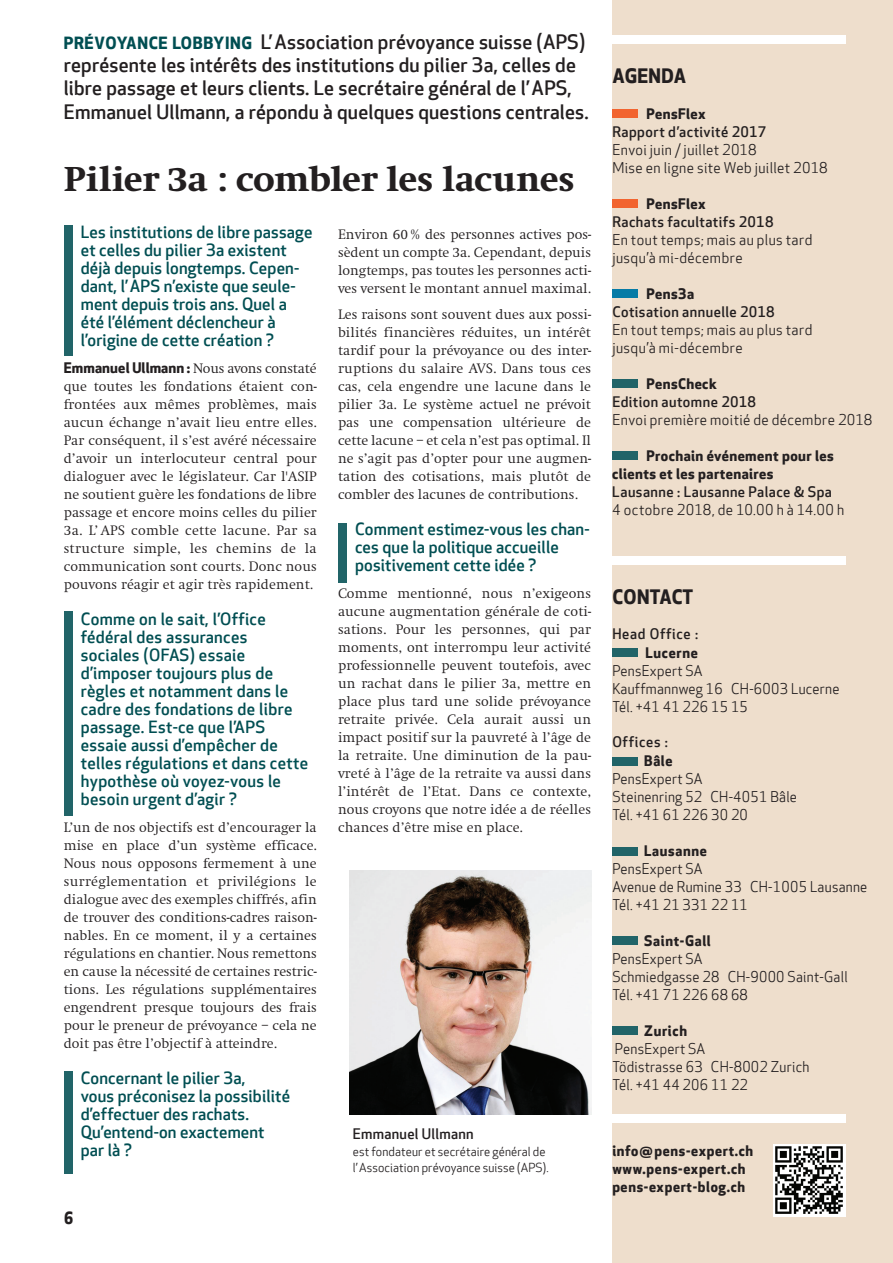
<style>
.page{position:relative;width:893px;height:1263px;background:#fff}
.page>*{position:absolute;margin:0;border:0;box-sizing:border-box;transform-origin:0 0}
.t1{font:800 36px "Swift";letter-spacing:-.01em;color:#231f20}
.t2{font:500 19.5px/23.4px "Apex New";letter-spacing:.01em;color:#231f20}
.t3{font:700 19.5px "Apex New";letter-spacing:.02em;color:#231f20}
.t4{font:500 16.5px/18px "Apex New";letter-spacing:.01em;color:#004e52}
.t5{font:700 16.5px "Apex New";color:#231f20}
.t6{font:300 14.25px/18px "Swift";color:#231f20;text-align:justify}
.t7{font:14.25px/18px "Apex New";letter-spacing:.02em;color:#231f20}
.t8{font:700 14.25px/18px "Apex New";letter-spacing:.035em;color:#231f20}
.t9{font:500 14.25px "Apex New";letter-spacing:.03em;color:#231f20}
.t10{font:500 14.25px "Apex New";letter-spacing:.05em;color:#231f20}
.t11{font:12px/16.5px "Apex New";letter-spacing:.01em;color:#231f20}
.s1{font-weight:700;font-size:16.5px;color:#004e52}
.s2{font-family:"Apex New";font-weight:700}
</style>
<div class="page">
<div style="left:612px;top:0;width:281px;height:1263px;background:#eedecc"></div>
<div style="left:612px;top:648px;width:26px;height:9px;background:#216468"></div>
<div style="left:612px;top:757px;width:26px;height:8px;background:#216468"></div>
<div style="left:612px;top:847px;width:26px;height:8px;background:#216468"></div>
<div style="left:612px;top:936px;width:26px;height:9px;background:#216468"></div>
<div style="left:612px;top:1026px;width:26px;height:9px;background:#216468"></div>
<div style="left:612px;top:36px;width:234px;height:8px;background:#fff"></div>
<div style="left:612px;top:110px;width:26px;height:8px;background:#f2642f"></div>
<div style="left:612px;top:199px;width:26px;height:8px;background:#f2642f"></div>
<div style="left:612px;top:289px;width:26px;height:9px;background:#067ba6"></div>
<div style="left:612px;top:379px;width:26px;height:8px;background:#216468"></div>
<div style="left:612px;top:451px;width:26px;height:9px;background:#216468"></div>
<img style="left:349px;top:871px;width:242px;height:244px">
<div style="left:612px;top:556px;width:234px;height:8px;background:#fff"></div>
<div style="left:612px;top:1114px;width:234px;height:9px;background:#fff"></div>
<div style="left:64px;top:225px;width:8px;height:130px;background:#216468"></div>
<div style="left:64px;top:612px;width:8px;height:204px;background:#216468"></div>
<div style="left:64px;top:1071px;width:8px;height:102px;background:#216468"></div>
<div style="left:338px;top:523px;width:9px;height:59px;background:#216468"></div>
<div style="left:773px;top:1144px;width:72px;height:72px;background:#fff"></div>
<svg style="left:775px;top:1146px;width:68px;height:68px"></svg>
<p class="t2" style="left:64px;top:30px;width:527px"><span class="s1">PRÉVOYANCE LOBBYING</span> L’ Association prévoyance suisse (APS) représente les intérêts des institutions du pilier 3a, celles de libre passage et leurs clients. Le secrétaire général de l’ APS, Emmanuel Ullmann, a répondu à quelques questions centrales.</p>
<h2 class="t3" style="left:612px;top:64px;width:75px">AGENDA</h2>
<p class="t8" style="left:646px;top:105px;width:61px">PensFlex</p>
<p class="t9" style="left:612px;top:123px;width:155px">Rapport d’activité 2017</p>
<p class="t7" style="left:612px;top:141px;width:217px">Envoi juin / juillet 2018<br>Mise en ligne site Web juillet 2018</p>
<p class="t8" style="left:646px;top:195px;width:61px">PensFlex</p>
<p class="t9" style="left:612px;top:213px;width:163px">Rachats facultatifs 2018</p>
<p class="t7" style="left:612px;top:231px;width:202px">En tout temps; mais au plus tard jusqu’à mi-décembre</p>
<p class="t8" style="left:646px;top:285px;width:49px">Pens3a</p>
<p class="t9" style="left:612px;top:303px;width:164px">Cotisation annuelle 2018</p>
<p class="t7" style="left:612px;top:321px;width:202px">En tout temps; mais au plus tard jusqu’à mi-décembre</p>
<p class="t8" style="left:646px;top:375px;width:72px">PensCheck</p>
<p class="t9" style="left:612px;top:393px;width:145px">Edition automne 2018</p>
<p class="t7" style="left:612px;top:411px;width:262px">Envoi première moitié de décembre 2018</p>
<p class="t8" style="left:612px;top:447px;width:223px;text-indent:34px">Prochain événement pour les clients et les partenaires</p>
<p class="t9" style="left:612px;top:483px;width:221px">Lausanne : Lausanne Palace &amp; Spa</p>
<p class="t7" style="left:612px;top:501px;width:233px">4 octobre 2018, de 10.00 h à 14.00 h</p>
<h1 class="t1" style="left:64px;top:159px;width:513px">Pilier 3a : combler les lacunes</h1>
<p class="t4" style="left:81px;top:224px;width:233px">Les institutions de libre passage et celles du pilier 3a existent déjà depuis longtemps. Cepen&shy;dant, l’ APS n’existe que seule&shy;ment depuis trois ans. Quel a été l’élément déclencheur à l’origine de cette création ?</p>
<p class="t6" style="left:64px;top:360px;width:255px"><span class="s2">Emmanuel Ullmann :</span> Nous avons constaté que toutes les fondations étaient con&shy;frontées aux mêmes problèmes, mais aucun échange n’avait lieu entre elles.<br>Par conséquent, il s’est avéré nécessaire d’avoir un interlocuteur central pour dialoguer avec le législateur. Car l'ASIP ne soutient guère les fondations de libre passage et encore moins celles du pilier 3a. L’ APS comble cette lacune. Par sa structure simple, les chemins de la communication sont courts. Donc nous pouvons réagir et agir très rapidement.</p>
<p class="t4" style="left:81px;top:611px;width:229px">Comme on le sait, l’Office fédéral des assurances sociales (OFAS) essaie d’imposer toujours plus de règles et notamment dans le cadre des fondations de libre passage. Est-ce que l’APS essaie aussi d’empêcher de telles régulations et dans cette hypothèse où voyez-vous le besoin urgent d’agir ?</p>
<p class="t6" style="left:64px;top:819px;width:254px">L’un de nos objectifs est d’encourager la mise en place d’un système efficace.<br>Nous nous opposons fermement à une surréglementation et privilégions le dialogue avec des exemples chiffrés, afin de trouver des conditions-cadres raison&shy;nables. En ce moment, il y a certaines régulations en chantier. Nous remettons en cause la nécessité de certaines restric&shy;tions. Les régulations supplémentaires engendrent presque toujours des frais pour le preneur de prévoyance – cela ne doit pas être l’objectif à atteindre.</p>
<p class="t4" style="left:81px;top:1070px;width:211px">Concernant le pilier 3a,<br>vous préconisez la possibilité d’effectuer des rachats.<br>Qu’entend-on exactement par là ?</p>
<p class="t6" style="left:338px;top:226px;width:254px">Environ 60% des personnes actives pos&shy;sèdent un compte 3a. Cependant, depuis longtemps, pas toutes les personnes acti&shy;ves versent le montant annuel maximal.</p>
<p class="t6" style="left:338px;top:306px;width:254px">Les raisons sont souvent dues aux possi&shy;bilités financières réduites, un intérêt tardif pour la prévoyance ou des inter&shy;ruptions du salaire AVS. Dans tous ces cas, cela engendre une lacune dans le pilier 3a. Le système actuel ne prévoit pas une compensation ultérieure de cette lacune – et cela n’est pas optimal. Il ne s’agit pas d’opter pour une augmen&shy;tation des cotisations, mais plutôt de combler des lacunes de contributions.</p>
<p class="t4" style="left:355px;top:521px;width:236px">Comment estimez-vous les chan&shy;ces que la politique accueille positivement cette idée ?</p>
<p class="t6" style="left:338px;top:585px;width:254px">Comme mentionné, nous n’exigeons aucune augmentation générale de coti&shy;sations. Pour les personnes, qui par moments, ont interrompu leur activité professionnelle peuvent toutefois, avec un rachat dans le pilier 3a, mettre en place plus tard une solide prévoyance retraite privée. Cela aurait aussi un impact positif sur la pauvreté à l’âge de la retraite. Une diminution de la pau&shy;vreté à l’âge de la retraite va aussi dans l’intérêt de l’Etat. Dans ce contexte, nous croyons que notre idée a de réelles chances d’être mise en place.</p>
<h2 class="t3" style="left:612px;top:585px;width:82px">CONTACT</h2>
<p class="t10" style="left:612px;top:625px;width:87px">Head Office :</p>
<p class="t8" style="left:645px;top:644px;width:54px">Lucerne</p>
<p class="t7" style="left:612px;top:662px;width:229px">PensExpert SA<br>Kauffmannweg 16 CH-6003 Lucerne<br>Tél. +41 41 226 15 15</p>
<p class="t10" style="left:612px;top:733px;width:57px">Offices :</p>
<p class="t8" style="left:644px;top:752px;width:30px">Bâle</p>
<p class="t7" style="left:612px;top:770px;width:186px">PensExpert SA<br>Steinenring 52 CH-4051 Bâle<br>Tél. +41 61 226 30 20</p>
<p class="t8" style="left:644px;top:842px;width:64px">Lausanne</p>
<p class="t7" style="left:612px;top:860px;width:257px">PensExpert SA<br>Avenue de Rumine 33 CH-1005 Lausanne<br>Tél. +41 21 331 22 11</p>
<p class="t8" style="left:644px;top:932px;width:68px">Saint-Gall</p>
<p class="t7" style="left:612px;top:950px;width:237px">PensExpert SA<br>Schmiedgasse 28 CH-9000 Saint-Gall<br>Tél. +41 71 226 68 68</p>
<p class="t8" style="left:644px;top:1022px;width:44px">Zurich</p>
<p class="t7" style="left:612px;top:1040px;width:199px">PensExpert SA<br>Tödistrasse 63 CH-8002 Zurich<br>Tél. +41 44 206 11 22</p>
<p class="t9" style="left:353px;top:1126px;width:122px">Emmanuel Ullmann</p>
<p class="t11" style="left:353px;top:1144px;width:197px">est fondateur et secrétaire général de l’ Association prévoyance suisse (APS).</p>
<p class="t8" style="left:612px;top:1142px;width:142px">info@pens-expert.ch www.pens-expert.ch pens-expert-blog.ch</p>
<p class="t5" style="left:64px;top:1208px;width:11px">6</p>
</div>
